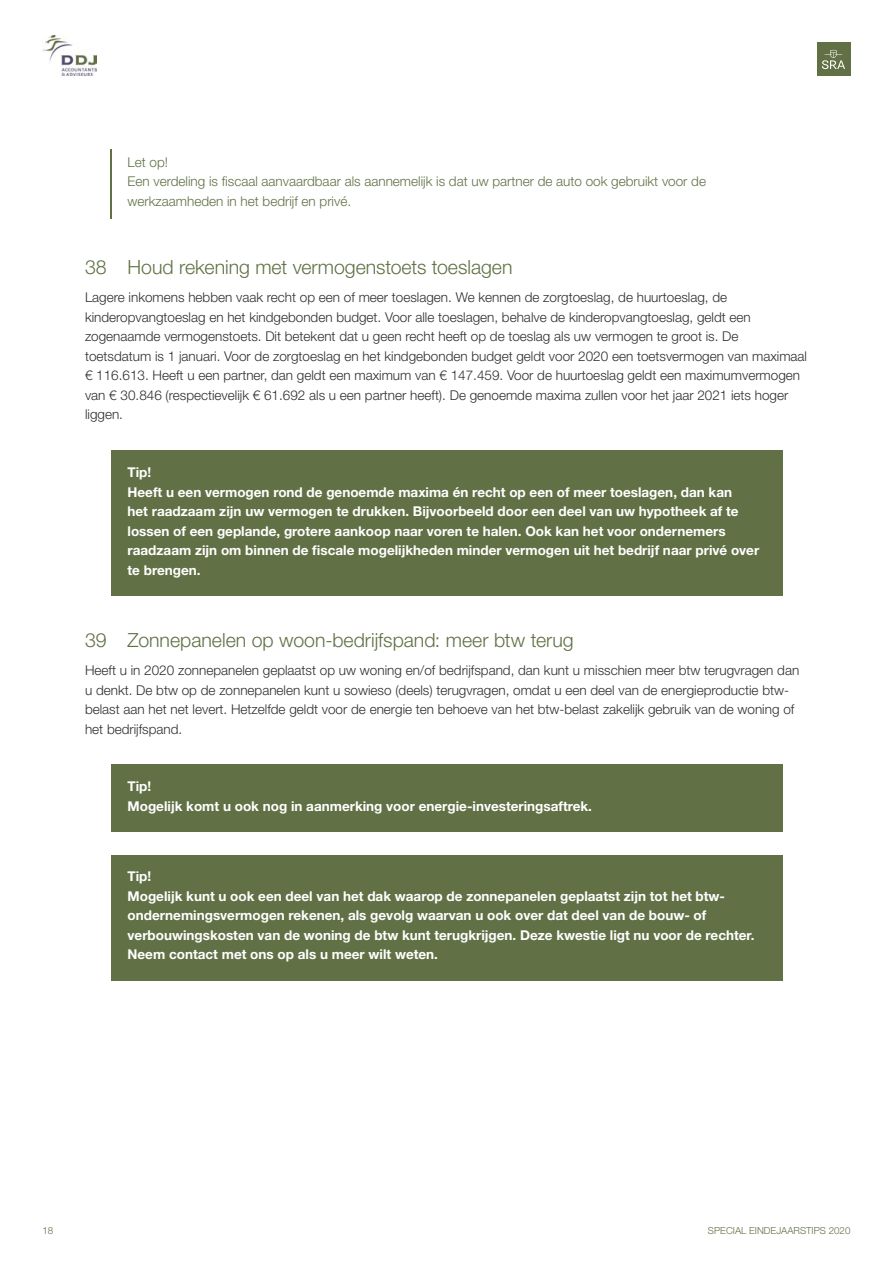
<style>
.page{position:relative;width:893px;height:1263px;background:#fff}
.page>*{position:absolute;margin:0;border:0;box-sizing:border-box;transform-origin:0 0}
.t1{font:300 19.5px "Helvetica Neue LT Std";color:#617145}
.t2{font:300 13.5px/19.5px "Helvetica Neue LT Std";color:#2f2f2f}
.t3{font:700 13.5px/19.5px "Helvetica Neue LT Std";color:#fff}
.t4{font:300 13.5px/19.5px "Helvetica Neue LT Std";color:#617145}
.t5{font:300 9.75px "Helvetica Neue LT Std";color:#617145}
</style>
<div class="page">
<div style="left:817px;top:43px;width:33px;height:33px;background:#617145"></div>
<svg style="left:822px;top:50px;width:23px;height:19px"></svg>
<img style="left:43px;top:35px;width:54px;height:41px">
<hr style="left:111px;top:149px;width:1px;height:69px;background:#617145">
<div style="left:111px;top:450px;width:671px;height:145px;background:#617145"></div>
<div style="left:111px;top:765px;width:671px;height:67px;background:#617145"></div>
<div style="left:111px;top:855px;width:671px;height:125px;background:#617145"></div>
<p class="t4" style="left:128px;top:152px;width:580px">Let op!<br>Een verdeling is fiscaal aanvaardbaar als aannemelijk is dat uw partner de auto ook gebruikt voor de werkzaamheden in het bedrijf en privé.</p>
<h1 class="t1" style="left:85px;top:255px;width:429px">38 Houd rekening met vermogenstoets toeslagen</h1>
<p class="t2" style="left:85px;top:287px;width:723px">Lagere inkomens hebben vaak recht op een of meer toeslagen. We kennen de zorgtoeslag, de huurtoeslag, de kinderopvangtoeslag en het kindgebonden budget. Voor alle toeslagen, behalve de kinderopvangtoeslag, geldt een zogenaamde vermogenstoets. Dit betekent dat u geen recht heeft op de toeslag als uw vermogen te groot is. De toetsdatum is 1 januari. Voor de zorgtoeslag en het kindgebonden budget geldt voor 2020 een toetsvermogen van maximaal € 116.613. Heeft u een partner, dan geldt een maximum van € 147.459. Voor de huurtoeslag geldt een maximumvermogen van € 30.846 (respectievelijk € 61.692 als u een partner heeft). De genoemde maxima zullen voor het jaar 2021 iets hoger liggen.</p>
<p class="t3" style="left:128px;top:462px;width:633px">Tip!<br>Heeft u een vermogen rond de genoemde maxima én recht op een of meer toeslagen, dan kan<br>het raadzaam zijn uw vermogen te drukken. Bijvoorbeeld door een deel van uw hypotheek af te lossen of een geplande, grotere aankoop naar voren te halen. Ook kan het voor ondernemers raadzaam zijn om binnen de fiscale mogelijkheden minder vermogen uit het bedrijf naar privé over te brengen.</p>
<h1 class="t1" style="left:85px;top:628px;width:490px">39 Zonnepanelen op woon-bedrijfspand: meer btw terug</h1>
<p class="t2" style="left:85px;top:660px;width:716px">Heeft u in 2020 zonnepanelen geplaatst op uw woning en/of bedrijfspand, dan kunt u misschien meer btw terugvragen dan u denkt. De btw op de zonnepanelen kunt u sowieso (deels) terugvragen, omdat u een deel van de energieproductie btw&shy;belast aan het net levert. Hetzelfde geldt voor de energie ten behoeve van het btw-belast zakelijk gebruik van de woning of het bedrijfspand.</p>
<p class="t3" style="left:128px;top:776px;width:466px">Tip!<br>Mogelijk komt u ook nog in aanmerking voor energie-investeringsaftrek.</p>
<p class="t3" style="left:128px;top:866px;width:628px">Tip!<br>Mogelijk kunt u ook een deel van het dak waarop de zonnepanelen geplaatst zijn tot het btw&shy;ondernemingsvermogen rekenen, als gevolg waarvan u ook over dat deel van de bouw- of verbouwingskosten van de woning de btw kunt terugkrijgen. Deze kwestie ligt nu voor de rechter.<br>Neem contact met ons op als u meer wilt weten.</p>
<p class="t5" style="left:43px;top:1224px;width:12px">18</p>
<p class="t5" style="left:708px;top:1224px;width:144px">SPECIAL EINDEJAARSTIPS 2020</p>
</div>
